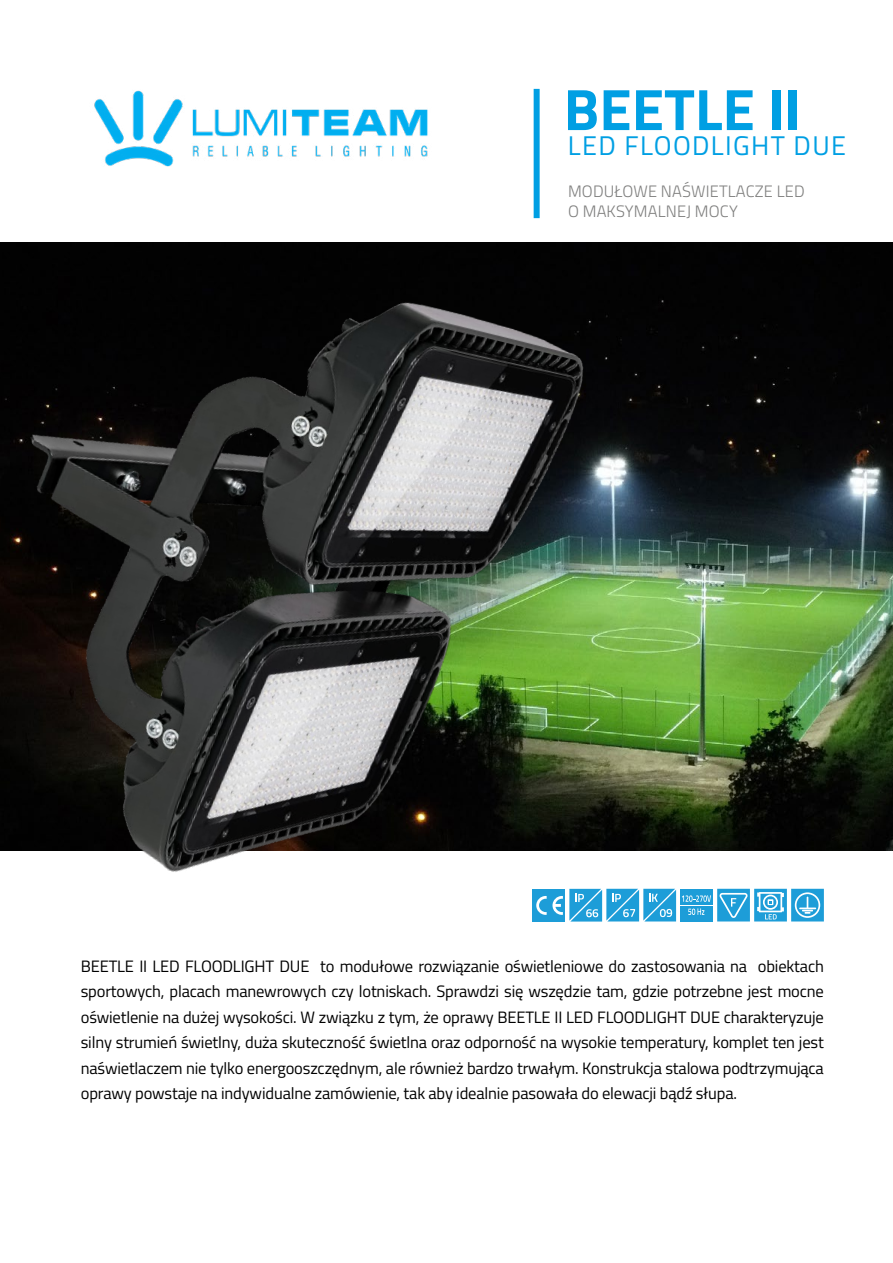
<style>
.page{position:relative;width:893px;height:1263px;background:#fff}
.page>*{position:absolute;margin:0;border:0;box-sizing:border-box;transform-origin:0 0}
.t1{font:700 58.5px "Titillium Web";color:#009fe3}
.t2{font:27px "Titillium Web";letter-spacing:.05em;color:#009fe3}
.t3{font:16.5px/25.5px "Titillium Web";letter-spacing:-.01em;color:#000;text-align:justify}
.t4{font:300 16.5px/19.8px "Titillium Web";letter-spacing:.01em;color:#7e7e7d}
</style>
<div class="page">
<img style="left:94px;top:90px;width:334px;height:77px">
<div style="left:534px;top:89px;width:6px;height:129px;background:#009fe3"></div>
<svg style="left:717px;top:889px;width:107px;height:32px"></svg>
<div style="left:680px;top:906px;width:33px;height:15px;background:#1d9dd8"></div>
<div style="left:680px;top:889px;width:33px;height:15px;background:#1d9dd8"></div>
<svg style="left:682px;top:895px;width:29px;height:7px"></svg>
<svg style="left:688px;top:908px;width:16px;height:7px"></svg>
<svg style="left:633px;top:889px;width:43px;height:32px"></svg>
<img style="left:633px;top:242px;width:260px;height:608px">
<img style="left:0;top:168px;width:633px;height:754px">
<h1 class="t1" style="left:564px;top:65px;width:239px">BEETLE II</h1>
<h2 class="t2" style="left:568px;top:126px;width:280px">LED FLOODLIGHT DUE</h2>
<p class="t4" style="left:568px;top:181px;width:238px">MODUŁOWE NAŚWIETLACZE LED<br>O MAKSYMALNEJ MOCY</p>
<p class="t3" style="left:81px;top:953px;width:745px">BEETLE II LED FLOODLIGHT DUE to modułowe rozwiązanie oświetleniowe do zastosowania na obiektach sportowych, placach manewrowych czy lotniskach. Sprawdzi się wszędzie tam, gdzie potrzebne jest mocne oświetlenie na dużej wysokości. W związku z tym, że oprawy BEETLE II LED FLOODLIGHT DUE charakteryzuje silny strumień świetlny, duża skuteczność świetlna oraz odporność na wysokie temperatury, komplet ten jest naświetlaczem nie tylko energooszczędnym, ale również bardzo trwałym. Konstrukcja stalowa podtrzymująca oprawy powstaje na indywidualne zamówienie, tak aby idealnie pasowała do elewacji bądź słupa.</p>
</div>
